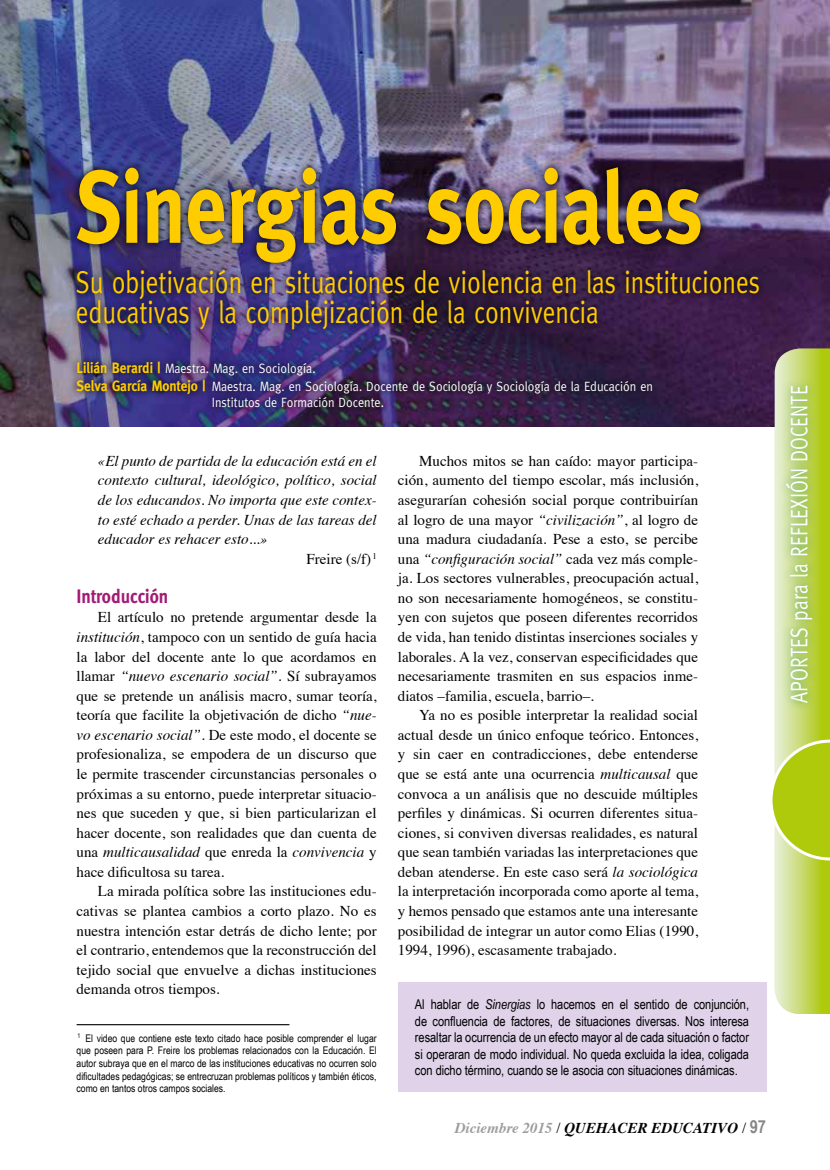
<style>
.page{position:relative;width:830px;height:1170px;background:#fff}
.page>*{position:absolute;margin:0;border:0;box-sizing:border-box;transform-origin:0 0}
.t1{font:700 102px "Meta";color:#fc0;scale:.8 1}
.t2{font:31.5px/30px "Meta";color:#fc0;scale:.8 1}
.t3{font:24px "Meta";color:#fff;scale:.8 1}
.t4{font:700 19.5px "Meta";color:#a31a75;scale:.9 1}
.t5{font:15px/19.5px "Times";color:#000;text-align:justify}
.t6{font:italic 15px "Times";color:#000}
.t7{font:italic 700 15px "Times";color:#000}
.t8{font:13.5px/16.5px "Arial Narrow";letter-spacing:-.005em;color:#000;text-align:justify}
.t9{font:13.5px/18px "Meta";color:#fff;scale:.9 1}
.t10{font:10.5px/12.6px "Arial Narrow";color:#000;text-align:justify}
.s1{font-weight:700;font-size:15px;color:#fc0}
.s2{font-style:italic}
.s3{color:#9d9d9c}
.s4{font-weight:400;font-style:normal}
.s5{font-family:"Arial Narrow";font-style:normal;font-size:18px;color:#878787}
</style>
<div class="page">
<img style="left:0;top:0;width:829px;height:426px">
<hr style="left:77px;top:1024px;width:212px;height:1px;background:#000">
<div style="left:398px;top:982px;width:367px;height:109px;background:#dfd2e9"></div>
<img style="left:69px;top:354px;width:590px;height:61px">
<img style="left:69px;top:262px;width:697px;height:75px">
<img style="left:70px;top:159px;width:638px;height:112px">
<svg style="left:769px;top:348px;width:60px;height:665px;background:#c6d667"></svg>
<div style="left:777px;top:378px;width:43px;height:333px;background:#007b3d;opacity:.6"></div>
<h1 class="t1" style="left:76px;top:148px;width:784px">Sinergias sociales</h1>
<h2 class="t2" style="left:76px;top:266px;width:856px">Su objetivación en situaciones de violencia en las instituciones educativas y la complejización de la convivencia</h2>
<p class="t9" style="left:77px;top:359px;width:641px"><span class="s1">Lilián Berardi |</span> Maestra. Mag. en Sociología.<br><span class="s1">Selva García Montejo |</span> Maestra. Mag. en Sociología. Docente de Sociología y Sociología de la Educación en</p>
<p class="t9" style="left:212px;top:393px;width:193px">Institutos de Formación Docente.</p>
<p class="t6" style="left:98px;top:448px;width:280px">«El punto de partida de la educación está en el</p>
<p class="t6" style="left:98px;top:467px;width:280px">contexto cultural, ideológico, político, social</p>
<p class="t6" style="left:98px;top:487px;width:280px">de los educandos. No importa que este contex-</p>
<p class="t6" style="left:98px;top:506px;width:280px">to esté echado a perder. Unas de las tareas del</p>
<p class="t6" style="left:98px;top:526px;width:171px">educador es rehacer esto...»</p>
<p class="t5" style="left:306px;top:547px;width:71px">Freire (s/f)<sup>1</sup></p>
<h3 class="t4" style="left:77px;top:584px;width:103px">Introducción</h3>
<p class="t5" style="left:77px;top:606px;width:301px;text-indent:21px">El artículo no pretende argumentar desde la <span class="s2">institución</span>, tampoco con un sentido de guía hacia la labor del docente ante lo que acordamos en llamar <span class="s2">“nuevo escenario social”</span>. Sí subrayamos que se pretende un análisis macro, sumar teoría, teoría que facilite la objetivación de dicho <span class="s2">“nue&shy;vo escenario social”</span>. De este modo, el docente se profesionaliza, se empodera de un discurso que le permite trascender circunstancias personales o próximas a su entorno, puede interpretar situacio&shy;nes que suceden y que, si bien particularizan el hacer docente, son realidades que dan cuenta de una <span class="s2">multicausalidad</span> que enreda la <span class="s2">convivencia</span> y hace dificultosa su tarea.</p>
<p class="t5" style="left:77px;top:880px;width:301px;text-indent:21px">La mirada política sobre las instituciones edu&shy;cativas se plantea cambios a corto plazo. No es nuestra intención estar detrás de dicho lente; por el contrario, entendemos que la reconstrucción del tejido social que envuelve a dichas instituciones demanda otros tiempos.</p>
<p class="t10" style="left:77px;top:1031px;width:301px"><sup>1</sup> El video que contiene este texto citado hace posible comprender el lugar que poseen para P. Freire los problemas relacionados con la Educación. El autor subraya que en el marco de las instituciones educativas no ocurren solo dificultades pedagógicas; se entrecruzan problemas políticos y también éticos, como en tantos otros campos sociales.</p>
<p class="t5" style="left:398px;top:450px;width:301px;text-indent:21px">Muchos mitos se han caído: mayor participa&shy;ción, aumento del tiempo escolar, más inclusión, asegurarían cohesión social porque contribuirían al logro de una mayor <span class="s2">“civilización”</span>, al logro de una madura ciudadanía. Pese a esto, se percibe una <span class="s2">“configuración social”</span> cada vez más comple&shy;ja. Los sectores vulnerables, preocupación actual, no son necesariamente homogéneos, se constitu&shy;yen con sujetos que poseen diferentes recorridos de vida, han tenido distintas inserciones sociales y laborales. A la vez, conservan especificidades que necesariamente trasmiten en sus espacios inme&shy;diatos –familia, escuela, barrio–.</p>
<p class="t5" style="left:398px;top:704px;width:301px;text-indent:21px">Ya no es posible interpretar la realidad social actual desde un único enfoque teórico. Entonces, y sin caer en contradicciones, debe entenderse que se está ante una ocurrencia <span class="s2">multicausal</span> que convoca a un análisis que no descuide múltiples perfiles y dinámicas. Si ocurren diferentes situa&shy;ciones, si conviven diversas realidades, es natural que sean también variadas las interpretaciones que deban atenderse. En este caso será <span class="s2">la sociológica </span>la interpretación incorporada como aporte al tema, y hemos pensado que estamos ante una interesante posibilidad de integrar un autor como Elias (1990, 1994, 1996), escasamente trabajado.</p>
<p class="t8" style="left:415px;top:995px;width:335px">Al hablar de <span class="s2">Sinergias</span> lo hacemos en el sentido de conjunción, de confluencia de factores, de situaciones diversas. Nos interesa resaltar la ocurrencia de un efecto mayor al de cada situación o factor si operaran de modo individual. No queda excluida la idea, coligada con dicho término, cuando se le asocia con situaciones dinámicas.</p>
<p class="t7" style="left:454px;top:1113px;width:313px"><span class="s3">Diciembre 2015</span> <span class="s4">/</span> QUEHACER EDUCATIVO <span class="s4">/</span> <span class="s5">97</span></p>
<h3 class="t3" style="left:785px;top:702px;width:396px;rotate:-90deg">Aportes para la Reflexi ón Docente</h3>
<h3 class="t3" style="left:785px;top:450px;width:80px;rotate:-90deg">e</h3>
</div>
